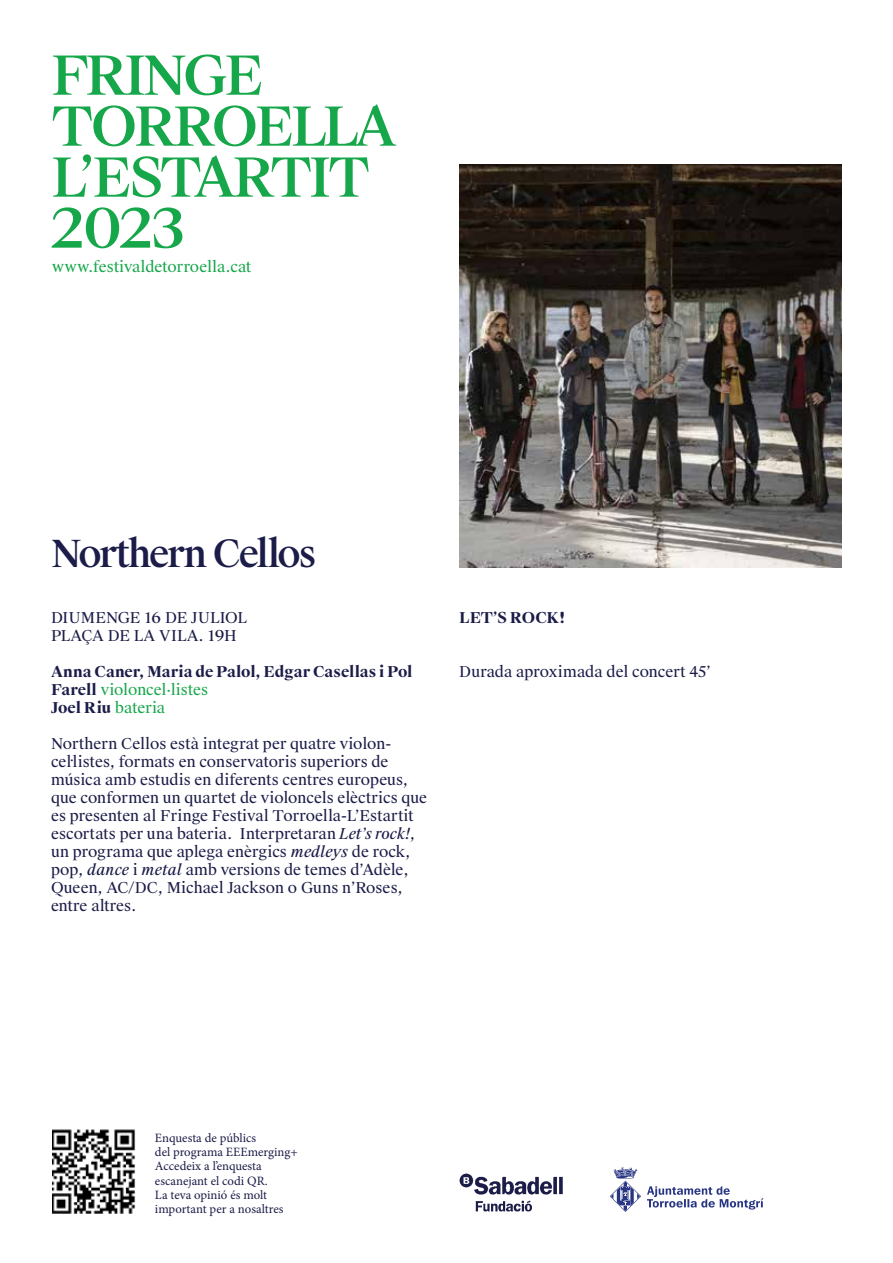
<style>
.page{position:relative;width:893px;height:1263px;background:#fff}
.page>*{position:absolute;margin:0;border:0;box-sizing:border-box;transform-origin:0 0}
.t1{font:500 54px/51px "Suisse Works";letter-spacing:-.06em;color:#16a74a}
.t2{font:500 37.5px "Suisse Works";letter-spacing:-.06em;color:#1b1c48}
.t3{font:15px/18px "Suisse Works";color:#1b1c48}
.t4{font:700 15px/18px "Suisse Works";letter-spacing:-.005em;color:#1b1c48}
.t5{font:15px "Suisse Works";color:#16a74a}
.t6{font:12.75px/14.2px "Minion Pro";color:#1b1c48}
.s1{font-weight:400;color:#16a74a}
.s2{font-style:italic}
</style>
<div class="page">
<img style="left:459px;top:165px;width:383px;height:403px">
<img style="left:52px;top:1129px;width:84px;height:84px">
<img style="left:459px;top:1173px;width:104px;height:39px">
<svg style="left:610px;top:1167px;width:31px;height:45px"></svg>
<svg style="left:647px;top:1186px;width:116px;height:23px"></svg>
<h1 class="t1" style="left:51px;top:51px;width:347px">FRINGE<br>TORROELLA<br>L’ESTARTIT<br>2023</h1>
<p class="t5" style="left:52px;top:257px;width:201px">www.festivaldetorroella.cat</p>
<h2 class="t2" style="left:51px;top:531px;width:267px">Northern Cellos</h2>
<p class="t3" style="left:51px;top:609px;width:197px">DIUMENGE 16 DE JULIOL<br>PLAÇA DE LA VILA. 19H</p>
<p class="t4" style="left:51px;top:663px;width:363px">Anna Caner, Maria de Palol, Edgar Casellas i Pol<br>Farell <span class="s1">violoncel·listes<br></span>Joel Riu <span class="s1">bateria</span></p>
<p class="t3" style="left:51px;top:735px;width:378px">Northern Cellos està integrat per quatre violon&shy;cel·listes, formats en conservatoris superiors de música amb estudis en diferents centres europeus, que conformen un quartet de violoncels elèctrics que es presenten al Fringe Festival Torroella-L’Estartit escortats per una bateria. Interpretaran <span class="s2">Let’s rock!</span>, un programa que aplega enèrgics <span class="s2">medleys</span> de rock, pop, <span class="s2">dance</span> i <span class="s2">metal</span> amb versions de temes d’Adèle, Queen, AC/DC, Michael Jackson o Guns n’Roses, entre altres.</p>
<p class="t4" style="left:459px;top:609px;width:108px">LET’S ROCK!</p>
<p class="t3" style="left:459px;top:663px;width:253px">Durada aproximada del concert 45’</p>
<p class="t6" style="left:155px;top:1130px;width:144px">Enquesta de públics<br>del programa EEEmerging+<br>Accedeix a l’enquesta escanejant el codi QR.<br>La teva opinió és molt important per a nosaltres</p>
</div>
